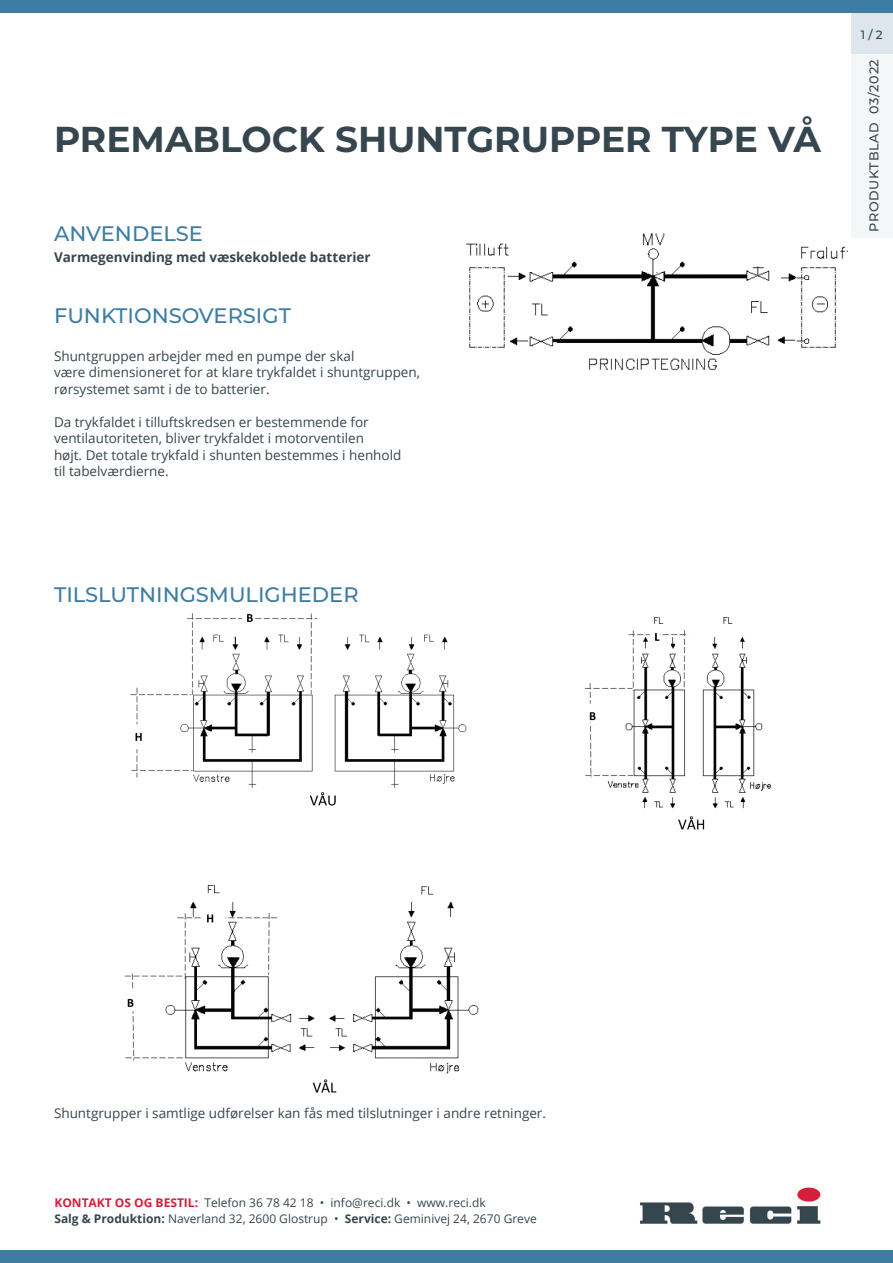
<style>
.page{position:relative;width:893px;height:1263px;background:#fff}
.page>*{position:absolute;margin:0;border:0;box-sizing:border-box;transform-origin:0 0}
.t1{font:700 36px "Montserrat";color:#36464e}
.t2{font:500 21px "Montserrat";color:#3d7da4}
.t3{font:13.5px/16.5px "Open Sans";color:#36464e}
.t4{font:700 13.5px "Open Sans";color:#36464e}
.t5{font:500 12.75px "Montserrat";letter-spacing:.05em;color:#36464e}
.t6{font:12px/16.5px "Open Sans";color:#36464e}
.t7{font:500 12px "Montserrat";color:#36464e}
.s1{font-weight:700;color:#d51e3b}
.s2{font-weight:700}
</style>
<div class="page">
<div style="left:852px;top:54px;width:41px;height:183px;background:#f4f7f8"></div>
<div style="left:852px;top:13px;width:41px;height:41px;background:#dce6eb"></div>
<div style="left:0;top:0;width:893px;height:13px;background:#3d7da4"></div>
<div style="left:0;top:1250px;width:893px;height:13px;background:#3d7da4"></div>
<img style="left:640px;top:1187px;width:181px;height:37px">
<img style="left:466px;top:233px;width:381px;height:137px">
<img style="left:124px;top:613px;width:647px;height:480px">
<h1 class="t1" style="left:54px;top:113px;width:769px">PREMABLOCK SHUNTGRUPPER TYPE VÅ</h1>
<h2 class="t2" style="left:54px;top:219px;width:150px">ANVENDELSE</h2>
<p class="t4" style="left:54px;top:248px;width:318px">Varmegenvinding med væskekoblede batterier</p>
<h2 class="t2" style="left:54px;top:301px;width:239px">FUNKTIONSOVERSIGT</h2>
<p class="t3" style="left:54px;top:347px;width:368px">Shuntgruppen arbejder med en pumpe der skal<br>være dimensioneret for at klare trykfaldet i shuntgruppen, rørsystemet samt i de to batterier.</p>
<p class="t3" style="left:54px;top:413px;width:349px">Da trykfaldet i tilluftskredsen er bestemmende for ventilautoriteten, bliver trykfaldet i motorventilen<br>højt. Det totale trykfald i shunten bestemmes i henhold til tabelværdierne.</p>
<p class="t7" style="left:861px;top:26px;width:24px">1 / 2</p>
<p class="t5" style="left:865px;top:232px;width:174px;rotate:-90deg">PRODUKTBLAD 03/2022</p>
<h2 class="t2" style="left:54px;top:580px;width:306px">TILSLUTNINGSMULIGHEDER</h2>
<p class="t3" style="left:54px;top:1104px;width:494px">Shuntgrupper i samtlige udførelser kan fås med tilslutninger i andre retninger.</p>
<p class="t6" style="left:54px;top:1194px;width:484px"><span class="s1">KONTAKT OS OG BESTIL:</span> Telefon 36 78 42 18 • info@reci.dk • www.reci.dk<br><span class="s2">Salg &amp; Produktion:</span> Naverland 32, 2600 Glostrup • <span class="s2">Service:</span> Geminivej 24, 2670 Greve</p>
</div>
